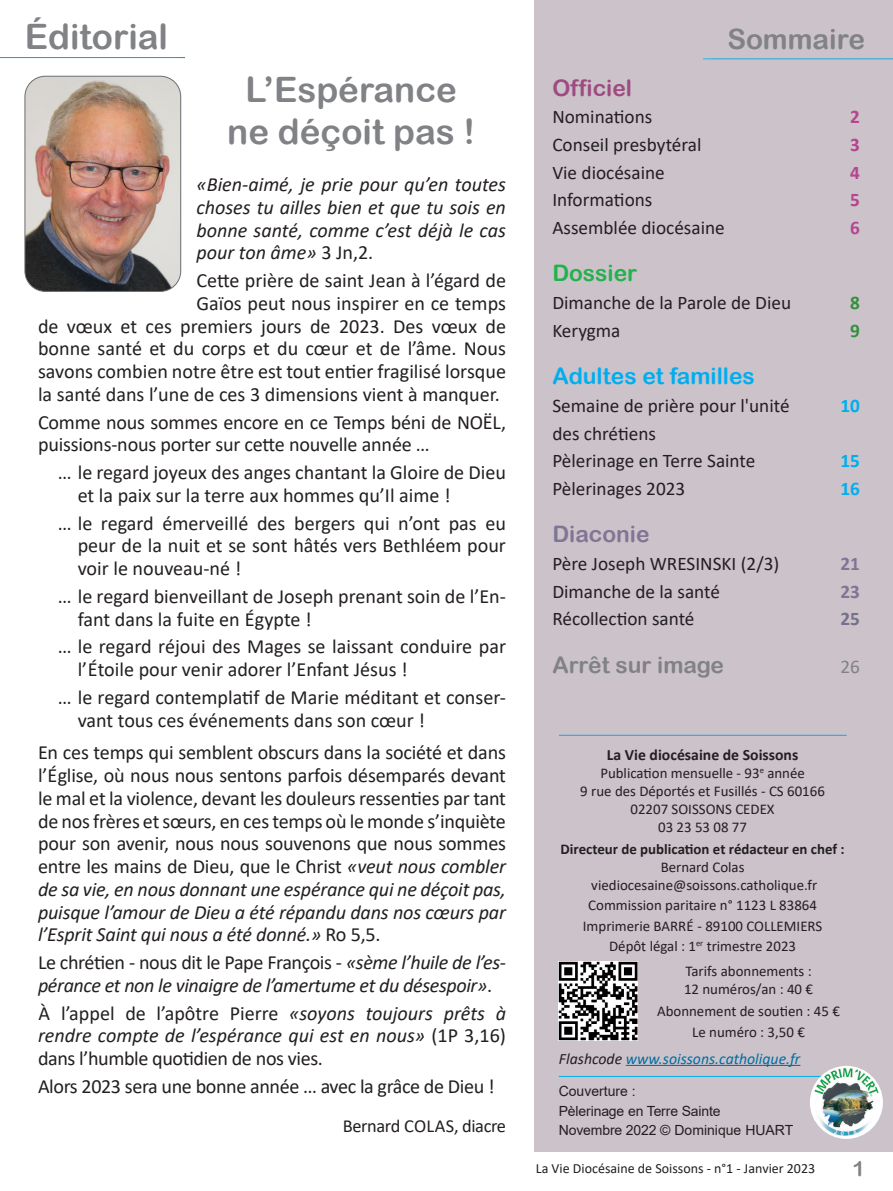
<style>
.page{position:relative;width:893px;height:1191px;background:#fff}
.page>*{position:absolute;margin:0;border:0;box-sizing:border-box;transform-origin:0 0}
.t1{font:35px "Arial Rounded MT Bold";color:#808285}
.t2{font:28px "Arial Rounded MT Bold";color:#808285}
.t3{font:22.75px "Arial Rounded MT Bold";color:#00aeef}
.t4{font:22.75px "Arial Rounded MT Bold";color:#808285}
.t5{font:22.75px "Arial Rounded MT Bold";color:#9e4b81}
.t6{font:22.75px "Arial Rounded MT Bold";color:#7f7695}
.t7{font:22.75px "Arial Rounded MT Bold";color:#22b24c}
.t8{font:21px "Arial Rounded MT Bold";color:#808285}
.t9{font:20.12px/22.8px "Calibri";color:#231f20}
.t10{font:italic 20.12px/22.8px "Calibri";letter-spacing:-.01em;color:#231f20;text-align:justify}
.t11{font:20.12px "Calibri";letter-spacing:-.02em;color:#231f20}
.t12{font:19.25px "Calibri";color:#231f20}
.t13{font:700 19.25px "Calibri";color:#00aeef}
.t14{font:700 19.25px "Calibri";color:#b7448f}
.t15{font:700 19.25px "Calibri";color:#7f7695}
.t16{font:700 19.25px "Calibri";color:#30903b}
.t17{font:700 19.25px "Calibri";color:#74728a}
.t18{font:19.25px "Calibri";color:#808285}
.t19{font:18.38px "Calibri";letter-spacing:-.02em;color:#231f20}
.t20{font:italic 15.75px "Calibri";color:#006ea1}
.t21{font:700 15.75px "Calibri";color:#231f20}
.t22{font:14.88px/17.8px "Calibri";color:#231f20;text-align:center}
.t23{font:700 14.88px "Calibri";color:#231f20}
.t24{font:14px "Arial";letter-spacing:-.01em;color:#231f20}
.t25{font:14px "Calibri";color:#231f20}
.s1{font-style:normal}
.s2{font-style:italic}
.s3{color:#231f20}
</style>
<div class="page">
<div style="left:534px;top:0;width:359px;height:1151px;background:#ccc2ca"></div>
<hr style="left:559px;top:735px;width:288px;height:1px;background:#00aeef">
<img style="left:559px;top:961px;width:78px;height:79px">
<hr style="left:626px;top:1064px;width:174px;height:2px;background:#006ea1">
<hr style="left:559px;top:1076px;width:287px;height:1px;background:#00aeef">
<div style="left:0;top:54px;width:187px;height:5px;background:#231f20;opacity:.75"></div>
<div style="left:703px;top:55px;width:190px;height:5px;background:#fff;opacity:.75"></div>
<div style="left:707px;top:55px;width:186px;height:5px;background:#231f20;opacity:.75"></div>
<img style="left:810px;top:1065px;width:73px;height:73px;border-radius:37px">
<img style="left:25px;top:76px;width:156px;height:215px">
<div style="left:25px;top:76px;width:156px;height:215px;border:1px solid #6c6d70;border-radius:20px"></div>
<h1 class="t1" style="left:25px;top:16px;width:145px">Éditorial</h1>
<h2 class="t2" style="left:727px;top:23px;width:139px">Sommaire</h2>
<p class="t5" style="left:552px;top:74px;width:81px">Officiel</p>
<p class="t12" style="left:552px;top:103px;width:102px">Nominations</p>
<p class="t14" style="left:850px;top:103px;width:11px">2</p>
<p class="t12" style="left:552px;top:131px;width:151px">Conseil presbytéral</p>
<p class="t14" style="left:850px;top:131px;width:11px">3</p>
<p class="t12" style="left:552px;top:159px;width:114px">Vie diocésaine</p>
<p class="t14" style="left:850px;top:159px;width:11px">4</p>
<p class="t12" style="left:552px;top:187px;width:102px">Informations</p>
<p class="t14" style="left:850px;top:186px;width:11px">5</p>
<p class="t12" style="left:552px;top:214px;width:174px">Assemblée diocésaine</p>
<p class="t14" style="left:850px;top:214px;width:11px">6</p>
<p class="t7" style="left:552px;top:260px;width:86px">Dossier</p>
<p class="t12" style="left:552px;top:289px;width:240px">Dimanche de la Parole de Dieu</p>
<p class="t16" style="left:850px;top:289px;width:11px">8</p>
<p class="t12" style="left:552px;top:317px;width:70px">Kerygma</p>
<p class="t16" style="left:850px;top:317px;width:11px">9</p>
<p class="t3" style="left:552px;top:362px;width:204px">Adultes et familles</p>
<p class="t12" style="left:552px;top:392px;width:239px">Semaine de prière pour l'unité</p>
<p class="t13" style="left:840px;top:392px;width:21px">10</p>
<p class="t12" style="left:552px;top:420px;width:105px">des chrétiens</p>
<p class="t12" style="left:552px;top:447px;width:205px">Pèlerinage en Terre Sainte</p>
<p class="t13" style="left:840px;top:447px;width:21px">15</p>
<p class="t12" style="left:552px;top:475px;width:135px">Pèlerinages 2023</p>
<p class="t13" style="left:840px;top:475px;width:21px">16</p>
<p class="t6" style="left:552px;top:521px;width:99px">Diaconie</p>
<p class="t12" style="left:552px;top:550px;width:229px">Père Joseph WRESINSKI (2/3)</p>
<p class="t15" style="left:840px;top:550px;width:21px">21</p>
<p class="t12" style="left:552px;top:578px;width:169px">Dimanche de la santé</p>
<p class="t15" style="left:840px;top:578px;width:21px">23</p>
<p class="t12" style="left:552px;top:605px;width:144px">Récollection santé</p>
<p class="t17" style="left:840px;top:605px;width:21px">25</p>
<p class="t4" style="left:552px;top:651px;width:173px">Arrêt sur image</p>
<p class="t18" style="left:840px;top:653px;width:21px">26</p>
<p class="t1" style="left:245px;top:68px;width:213px">L’Espérance</p>
<p class="t1" style="left:227px;top:110px;width:249px">ne déçoit pas !</p>
<p class="t10" style="left:196px;top:172px;width:311px">«Bien-aimé, je prie pour qu’en toutes choses tu ailles bien et que tu sois en bonne santé, comme c’est déjà le cas pour ton âme» <span class="s1">3 Jn,2.</span></p>
<p class="t9" style="left:196px;top:268px;width:311px">Cette prière de saint Jean à l’égard de</p>
<p class="t9" style="left:196px;top:291px;width:311px">Gaïos peut nous inspirer en ce temps</p>
<p class="t9" style="left:38px;top:314px;width:469px">de vœux et ces premiers jours de 2023. Des vœux de</p>
<p class="t9" style="left:38px;top:337px;width:469px">bonne santé et du corps et du cœur et de l’âme. Nous</p>
<p class="t9" style="left:38px;top:359px;width:469px">savons combien notre être est tout entier fragilisé lorsque</p>
<p class="t9" style="left:38px;top:382px;width:463px">la santé dans l’une de ces 3 dimensions vient à manquer.</p>
<p class="t9" style="left:38px;top:410px;width:469px">Comme nous sommes encore en ce Temps béni de NOËL, puissions-nous porter sur cette nouvelle année …</p>
<p class="t9" style="left:78px;top:460px;width:430px;text-indent:-20px">… le regard joyeux des anges chantant la Gloire de Dieu et la paix sur la terre aux hommes qu’Il aime !</p>
<p class="t9" style="left:78px;top:511px;width:430px;text-align:justify;text-indent:-20px">… le regard émerveillé des bergers qui n’ont pas eu peur de la nuit et se sont hâtés vers Bethléem pour voir le nouveau-né !</p>
<p class="t9" style="left:78px;top:584px;width:430px;text-indent:-20px">… le regard bienveillant de Joseph prenant soin de l’En&shy;fant dans la fuite en Égypte !</p>
<p class="t9" style="left:78px;top:635px;width:430px;text-indent:-20px">… le regard réjoui des Mages se laissant conduire par l’Étoile pour venir adorer l’Enfant Jésus !</p>
<p class="t9" style="left:78px;top:685px;width:430px;text-indent:-20px">… le regard contemplatif de Marie méditant et conser&shy;vant tous ces événements dans son cœur !</p>
<p class="t9" style="left:38px;top:740px;width:469px;text-align:justify">En ces temps qui semblent obscurs dans la société et dans l’Église, où nous nous sentons parfois désemparés devant le mal et la violence, devant les douleurs ressenties par tant de nos frères et sœurs, en ces temps où le monde s’inquiète pour son avenir, nous nous souvenons que nous sommes entre les mains de Dieu, que le Christ <span class="s2">«veut nous combler de sa vie, en nous donnant une espérance qui ne déçoit pas, puisque l’amour de Dieu a été répandu dans nos cœurs par l’Esprit Saint qui nous a été donné.»</span> Ro 5,5.</p>
<p class="t10" style="left:38px;top:950px;width:469px"><span class="s1">Le chrétien - nous dit le Pape François -</span> «sème l’huile de l’es&shy;pérance et non le vinaigre de l’amertume et du désespoir»<span class="s1">.</span></p>
<p class="t9" style="left:38px;top:1001px;width:469px;text-align:justify">À l’appel de l’apôtre Pierre <span class="s2">«soyons toujours prêts à rendre compte de l’espérance qui est en nous»</span> (1P 3,16) dans l’humble quotidien de nos vies.</p>
<p class="t11" style="left:38px;top:1072px;width:458px">Alors 2023 sera une bonne année … avec la grâce de Dieu !</p>
<p class="t19" style="left:343px;top:1113px;width:165px">Bernard COLAS, diacre</p>
<p class="t21" style="left:607px;top:744px;width:193px">La Vie diocésaine de Soissons</p>
<p class="t22" style="left:580px;top:763px;width:246px">Publication mensuelle - 93<sup>e</sup> année<br>9 rue des Déportés et Fusillés - CS 60166<br>02207 SOISSONS CEDEX<br>03 23 53 08 77</p>
<p class="t23" style="left:560px;top:839px;width:286px">Directeur de publication et rédacteur en chef :</p>
<p class="t22" style="left:591px;top:858px;width:227px">Bernard Colas viediocesaine@soissons.catholique.fr</p>
<p class="t22" style="left:583px;top:895px;width:241px;line-height:20.3px">Commission paritaire n° 1123 L 83864<br>Imprimerie BARRÉ - 89100 COLLEMIERS<br>Dépôt légal : 1<sup>er</sup> trimestre 2023</p>
<p class="t22" style="left:684px;top:962px;width:131px;text-align:left">Tarifs abonnements :<br>12 numéros/an : 40 €</p>
<p class="t22" style="left:657px;top:999px;width:184px;line-height:21.5px">Abonnement de soutien : 45 €<br>Le numéro : 3,50 €</p>
<p class="t20" style="left:559px;top:1047px;width:243px"><span class="s3">Flashcode</span> www.soissons.catholique.fr</p>
<p class="t24" style="left:559px;top:1081px;width:79px">Couverture :</p>
<p class="t24" style="left:559px;top:1101px;width:163px">Pèlerinage en Terre Sainte</p>
<p class="t24" style="left:559px;top:1120px;width:236px">Novembre 2022 © Dominique HUART</p>
<p class="t25" style="left:536px;top:1159px;width:281px">La Vie Diocésaine de Soissons - n°1 - Janvier 2023</p>
<p class="t8" style="left:852px;top:1155px;width:14px">1</p>
</div>
